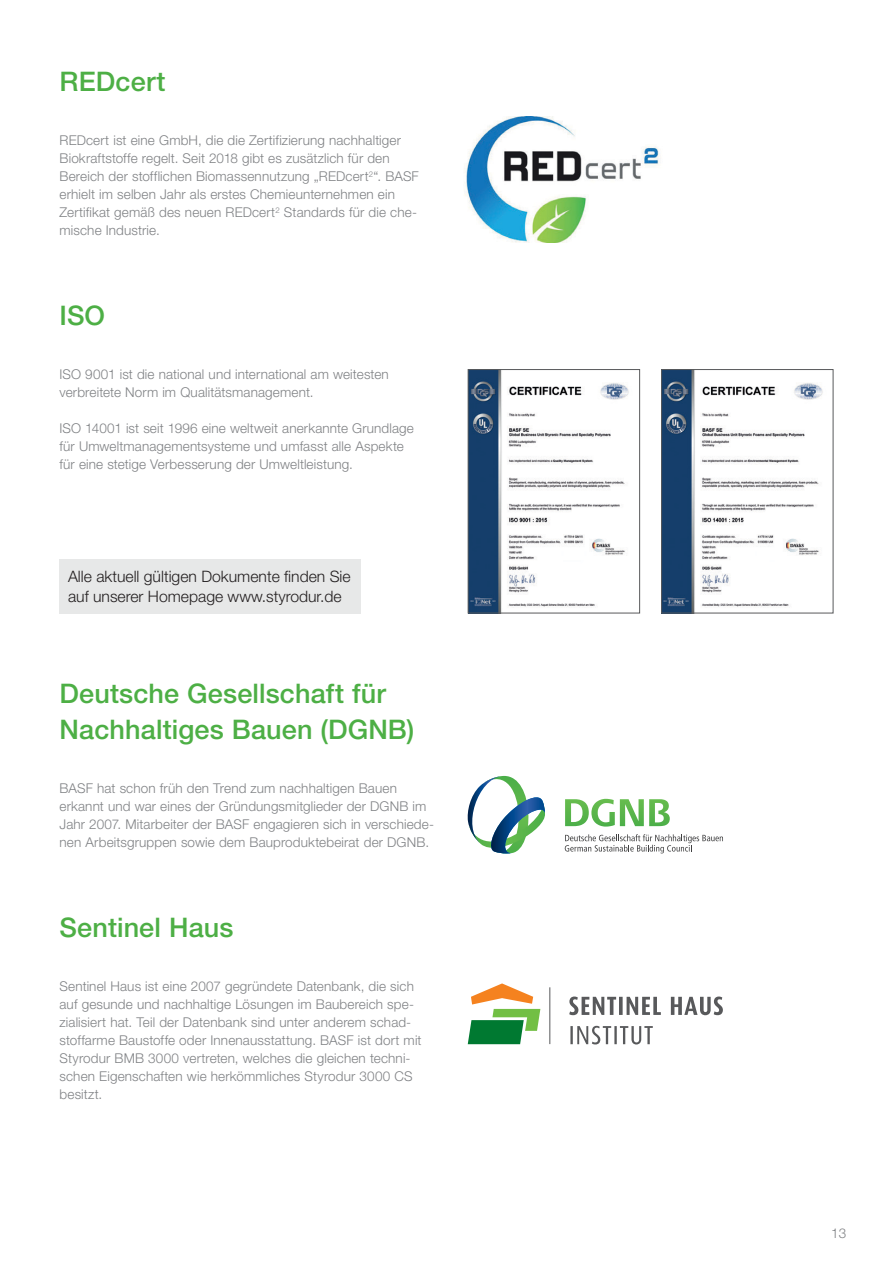
<style>
.page{position:relative;width:893px;height:1263px;background:#fff}
.page>*{position:absolute;margin:0;border:0;box-sizing:border-box;transform-origin:0 0}
.t1{font:500 27px/36px "Helvetica Neue LT Pro";letter-spacing:.005em;color:#4daf45}
.t2{font:300 15.75px/19.2px "Helvetica Neue LT Pro";color:#231f20}
.t3{font:300 13.5px/18px "Helvetica Neue LT Pro";letter-spacing:.01em;color:#808285}
</style>
<div class="page">
<img style="left:663px;top:371px;width:160px;height:240px">
<div style="left:661px;top:369px;width:172px;height:244px;border:1px solid #58595b"></div>
<img style="left:470px;top:371px;width:159px;height:240px">
<div style="left:468px;top:369px;width:172px;height:244px;border:1px solid #58595b"></div>
<svg style="left:565px;top:799px;width:105px;height:27px"></svg>
<svg style="left:565px;top:834px;width:158px;height:19px"></svg>
<svg style="left:467px;top:775px;width:78px;height:79px"></svg>
<img style="left:465px;top:117px;width:195px;height:126px">
<div style="left:60px;top:559px;width:301px;height:54px;background:#e7e8e8"></div>
<svg style="left:570px;top:1026px;width:83px;height:18px"></svg>
<svg style="left:569px;top:996px;width:154px;height:19px"></svg>
<svg style="left:468px;top:983px;width:72px;height:61px"></svg>
<hr style="left:549px;top:987px;width:1px;height:57px;background:#58595b">
<h1 class="t1" style="left:60px;top:63px;width:108px">REDcert</h1>
<p class="t3" style="left:60px;top:131px;width:361px">REDcert ist eine GmbH, die die Zertifizierung nachhaltiger Biokraftstoffe regelt. Seit 2018 gibt es zusätzlich für den Bereich der stofflichen Biomassennutzung „REDcert<sup>2</sup>“. BASF erhielt im selben Jahr als erstes Chemieunternehmen ein Zertifikat gemäß des neuen REDcert<sup>2</sup> Standards für die che&shy;mische Industrie.</p>
<h1 class="t1" style="left:60px;top:297px;width:47px">ISO</h1>
<p class="t3" style="left:60px;top:365px;width:331px">ISO 9001 ist die national und international am weitesten verbreitete Norm im Qualitätsmanagement.</p>
<p class="t3" style="left:60px;top:419px;width:356px">ISO 14001 ist seit 1996 eine weltweit anerkannte Grundlage für Umweltmanagementsysteme und umfasst alle Aspekte für eine stetige Verbesserung der Umweltleistung.</p>
<p class="t2" style="left:68px;top:567px;width:284px">Alle aktuell gültigen Dokumente finden Sie auf unserer Homepage www.styrodur.de</p>
<h1 class="t1" style="left:60px;top:675px;width:356px">Deutsche Gesellschaft für<br>Nachhaltiges Bauen (DGNB)</h1>
<p class="t3" style="left:60px;top:779px;width:376px">BASF hat schon früh den Trend zum nachhaltigen Bauen erkannt und war eines der Gründungsmitglieder der DGNB im Jahr 2007. Mitarbeiter der BASF engagieren sich in verschiede&shy;nen Arbeitsgruppen sowie dem Bauproduktebeirat der DGNB.</p>
<h1 class="t1" style="left:60px;top:909px;width:175px">Sentinel Haus</h1>
<p class="t3" style="left:60px;top:977px;width:364px">Sentinel Haus ist eine 2007 gegründete Datenbank, die sich auf gesunde und nachhaltige Lösungen im Baubereich spe&shy;zialisiert hat. Teil der Datenbank sind unter anderem schad&shy;stoffarme Baustoffe oder Innenausstattung. BASF ist dort mit Styrodur BMB 3000 vertreten, welches die gleichen techni&shy;schen Eigenschaften wie herkömmliches Styrodur 3000 CS besitzt.</p>
<p class="t3" style="left:831px;top:1224px;width:17px">13</p>
</div>
